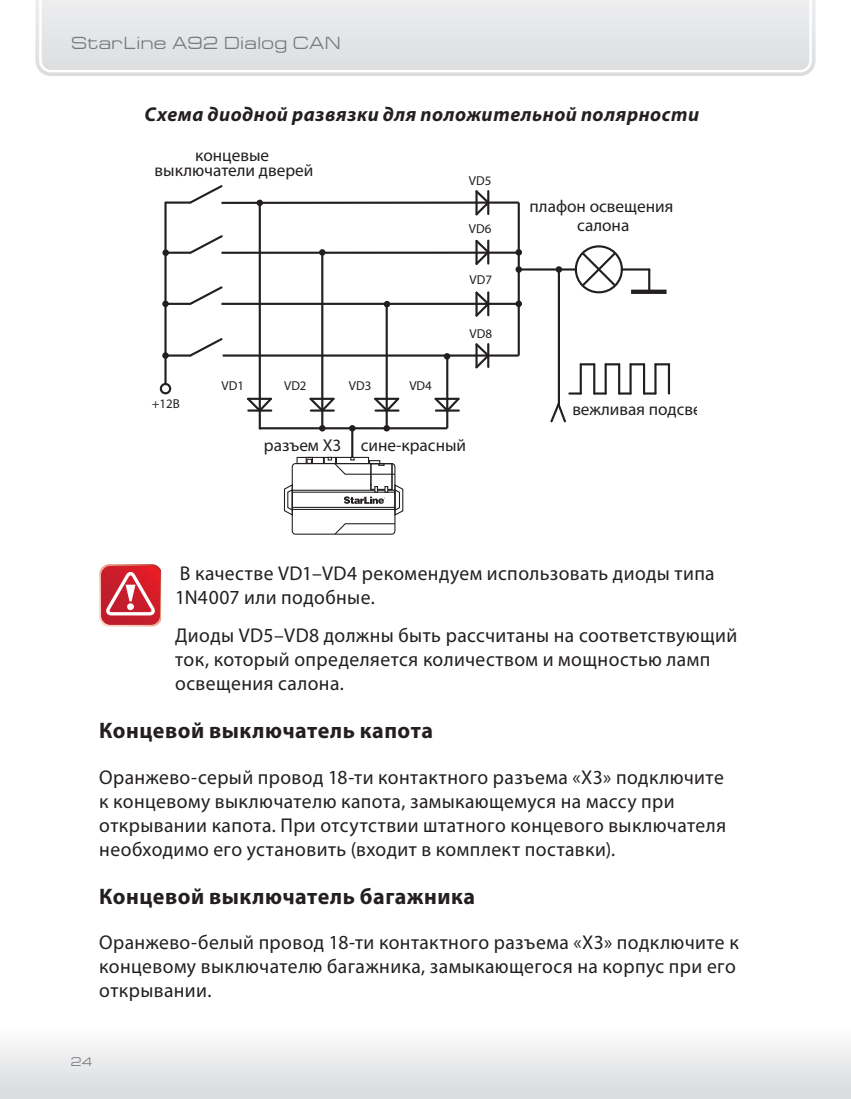
<style>
.page{position:relative;width:851px;height:1099px;background:#fff}
.page>*{position:absolute;margin:0;border:0;box-sizing:border-box;transform-origin:0 0}
.t1{font:700 22.5px "Myriad Pro";letter-spacing:.025em;color:#231f20}
.t2{font:20px/24px "Myriad Pro";letter-spacing:.02em;color:#231f20}
.t3{font:italic 700 20px "Myriad Pro";letter-spacing:.025em;color:#231f20}
.t4{font:17.5px "Europe Ext";letter-spacing:.025em;color:#76787b}
.t5{font:17.25px/19.8px "Myriad Pro";color:#231f20;text-align:center}
.t6{font:13px "Myriad Pro";color:#231f20}
.t7{font:12.5px "Europe Ext";color:#76787b}
</style>
<div class="page">
<svg style="left:35px;top:0;width:780px;height:76px;background:#dfe0e2"></svg>
<svg style="left:38px;top:0;width:774px;height:74px;background:#e5e6e8"></svg>
<div style="left:0;top:1020px;width:850px;height:78px;background:linear-gradient(to bottom,#fff,#d9dadc)"></div>
<svg style="left:247px;top:396px;width:26px;height:17px"></svg>
<hr style="left:248px;top:409px;width:23px;height:2px;background:#231f20">
<svg style="left:309px;top:396px;width:26px;height:17px"></svg>
<hr style="left:311px;top:409px;width:23px;height:2px;background:#231f20">
<svg style="left:374px;top:397px;width:26px;height:15px"></svg>
<hr style="left:375px;top:409px;width:23px;height:2px;background:#231f20">
<svg style="left:434px;top:396px;width:26px;height:17px"></svg>
<hr style="left:436px;top:409px;width:22px;height:2px;background:#231f20">
<svg style="left:473px;top:343px;width:18px;height:26px"></svg>
<hr style="left:487px;top:344px;width:2px;height:23px;background:#231f20">
<svg style="left:473px;top:291px;width:18px;height:26px"></svg>
<hr style="left:487px;top:292px;width:2px;height:23px;background:#231f20">
<svg style="left:475px;top:239px;width:15px;height:26px"></svg>
<hr style="left:487px;top:241px;width:2px;height:22px;background:#231f20">
<svg style="left:475px;top:190px;width:15px;height:26px"></svg>
<hr style="left:487px;top:191px;width:2px;height:23px;background:#231f20">
<svg style="left:570px;top:245px;width:54px;height:49px"></svg>
<hr style="left:221px;top:201px;width:297px;height:3px;background:#231f20">
<hr style="left:221px;top:251px;width:301px;height:3px;background:#231f20">
<hr style="left:221px;top:303px;width:297px;height:2px;background:#231f20">
<hr style="left:223px;top:354px;width:295px;height:2px;background:#231f20">
<hr style="left:517px;top:202px;width:2px;height:153px;background:#231f20">
<hr style="left:518px;top:268px;width:57px;height:2px;background:#231f20">
<hr style="left:557px;top:269px;width:3px;height:136px;background:#231f20">
<svg style="left:569px;top:392px;width:11px;height:2px"></svg>
<hr style="left:579px;top:364px;width:2px;height:29px;background:#231f20">
<svg style="left:580px;top:363px;width:14px;height:2px"></svg>
<hr style="left:593px;top:364px;width:2px;height:29px;background:#231f20">
<svg style="left:594px;top:392px;width:11px;height:2px"></svg>
<hr style="left:604px;top:364px;width:2px;height:29px;background:#231f20">
<svg style="left:605px;top:363px;width:14px;height:2px"></svg>
<hr style="left:618px;top:364px;width:2px;height:29px;background:#231f20">
<svg style="left:619px;top:392px;width:11px;height:2px"></svg>
<hr style="left:629px;top:364px;width:2px;height:29px;background:#231f20">
<svg style="left:630px;top:363px;width:14px;height:2px"></svg>
<hr style="left:643px;top:364px;width:2px;height:29px;background:#231f20">
<svg style="left:644px;top:392px;width:11px;height:2px"></svg>
<hr style="left:654px;top:364px;width:2px;height:29px;background:#231f20">
<svg style="left:655px;top:363px;width:13px;height:2px"></svg>
<hr style="left:667px;top:364px;width:3px;height:29px;background:#231f20">
<hr style="left:621px;top:268px;width:28px;height:2px;background:#231f20">
<hr style="left:648px;top:269px;width:2px;height:23px;background:#231f20">
<div style="left:631px;top:289px;width:35px;height:5px;background:#231f20"></div>
<svg style="left:550px;top:401px;width:16px;height:22px"></svg>
<hr style="left:446px;top:355px;width:2px;height:73px;background:#231f20">
<hr style="left:385px;top:304px;width:3px;height:124px;background:#231f20">
<hr style="left:321px;top:252px;width:2px;height:176px;background:#231f20">
<hr style="left:259px;top:203px;width:2px;height:226px;background:#231f20">
<hr style="left:259px;top:427px;width:188px;height:2px;background:#231f20">
<hr style="left:351px;top:428px;width:2px;height:29px;background:#231f20">
<svg style="left:444px;top:353px;width:6px;height:6px"></svg>
<div style="left:383px;top:301px;width:7px;height:6px;background:#231f20;border-radius:50%"></div>
<div style="left:515px;top:266px;width:7px;height:7px;background:#231f20;border-radius:50%"></div>
<div style="left:319px;top:249px;width:6px;height:7px;background:#231f20;border-radius:50%"></div>
<div style="left:256px;top:200px;width:7px;height:6px;background:#231f20;border-radius:50%"></div>
<svg style="left:319px;top:425px;width:6px;height:6px"></svg>
<svg style="left:349px;top:425px;width:6px;height:6px"></svg>
<div style="left:383px;top:425px;width:7px;height:6px;background:#231f20;border-radius:50%"></div>
<div style="left:515px;top:249px;width:7px;height:6px;background:#231f20;border-radius:50%"></div>
<div style="left:555px;top:266px;width:7px;height:7px;background:#231f20;border-radius:50%"></div>
<div style="left:515px;top:300px;width:7px;height:7px;background:#231f20;border-radius:50%"></div>
<hr style="left:165px;top:201px;width:25px;height:3px;background:#231f20">
<svg style="left:187px;top:185px;width:37px;height:19px"></svg>
<hr style="left:166px;top:252px;width:24px;height:2px;background:#231f20">
<svg style="left:187px;top:235px;width:37px;height:19px"></svg>
<hr style="left:165px;top:303px;width:25px;height:2px;background:#231f20">
<svg style="left:187px;top:286px;width:37px;height:19px"></svg>
<hr style="left:165px;top:354px;width:25px;height:2px;background:#231f20">
<svg style="left:187px;top:338px;width:37px;height:19px"></svg>
<hr style="left:164px;top:202px;width:2px;height:153px;background:#231f20">
<div style="left:162px;top:300px;width:7px;height:7px;background:#231f20;border-radius:50%"></div>
<div style="left:162px;top:249px;width:7px;height:7px;background:#231f20;border-radius:50%"></div>
<svg style="left:162px;top:352px;width:7px;height:7px"></svg>
<hr style="left:164px;top:355px;width:2px;height:29px;background:#231f20">
<div style="left:160px;top:383px;width:11px;height:11px;border:2px solid #231f20;border-radius:50%"></div>
<div style="left:324px;top:457px;width:12px;height:7px;border:1px solid #231f20"></div>
<div style="left:296px;top:457px;width:28px;height:7px;border:1px solid #231f20"></div>
<div style="left:305px;top:457px;width:8px;height:7px;border:1px solid #231f20"></div>
<svg style="left:306px;top:458px;width:6px;height:5px"></svg>
<div style="left:292px;top:463px;width:103px;height:71px;border:1px solid #231f20;border-radius:3px"></div>
<svg style="left:283px;top:483px;width:11px;height:33px"></svg>
<hr style="left:292px;top:509px;width:103px;height:1px;background:#231f20">
<hr style="left:292px;top:507px;width:103px;height:1px;background:#231f20">
<hr style="left:292px;top:491px;width:103px;height:1px;background:#231f20">
<hr style="left:292px;top:489px;width:83px;height:2px;background:#231f20">
<svg style="left:327px;top:457px;width:77px;height:78px"></svg>
<svg style="left:99px;top:564px;width:62px;height:62px;background:#d74f57"></svg>
<div style="left:127px;top:603px;width:7px;height:7px;background:#fff;border-radius:50%"></div>
<p class="t4" style="left:71px;top:33px;width:270px">StarLine А92 Dialog CAN</p>
<p class="t3" style="left:145px;top:102px;width:556px">Схема диодной развязки для положительной полярности</p>
<p class="t5" style="left:154px;top:147px;width:160px;line-height:15.5px">концевые выключатели дверей</p>
<p class="t6" style="left:152px;top:396px;width:30px">+12В</p>
<p class="t6" style="left:221px;top:377px;width:24px">VD1</p>
<p class="t6" style="left:284px;top:377px;width:24px">VD2</p>
<p class="t6" style="left:349px;top:377px;width:24px">VD3</p>
<p class="t6" style="left:409px;top:377px;width:24px">VD4</p>
<p class="t6" style="left:469px;top:173px;width:24px">VD5</p>
<p class="t6" style="left:469px;top:221px;width:24px">VD6</p>
<p class="t6" style="left:469px;top:271px;width:24px">VD7</p>
<p class="t6" style="left:469px;top:325px;width:24px">VD8</p>
<p class="t5" style="left:264px;top:435px;width:204px">разъем Х3 сине-красный</p>
<p class="t5" style="left:529px;top:196px;width:145px">плафон освещения салона</p>
<p class="t5" style="left:572px;top:399px;width:154px">вежливая подсветка</p>
<p class="t2" style="left:175px;top:561px;width:541px">В качестве VD1–VD4 рекомендуем использовать диоды типа<br>1N4007 или подобные.</p>
<p class="t2" style="left:175px;top:623px;width:563px">Диоды VD5–VD8 должны быть рассчитаны на соответствующий ток, который определяется количеством и мощностью ламп освещения салона.</p>
<p class="t1" style="left:99px;top:716px;width:335px">Концевой выключатель капота</p>
<p class="t2" style="left:99px;top:764px;width:628px">Оранжево-серый провод 18-ти контактного разъема «X3» подключите к концевому выключателю капота, замыкающемуся на массу при открывании капота. При отсутствии штатного концевого выключателя необходимо его установить (входит в комплект поставки).</p>
<p class="t1" style="left:99px;top:881px;width:377px">Концевой выключатель багажника</p>
<p class="t2" style="left:99px;top:930px;width:640px">Оранжево-белый провод 18-ти контактного разъема «X3» подключите к концевому выключателю багажника, замыкающегося на корпус при его открывании.</p>
<p class="t7" style="left:71px;top:1054px;width:23px">24</p>
</div>
